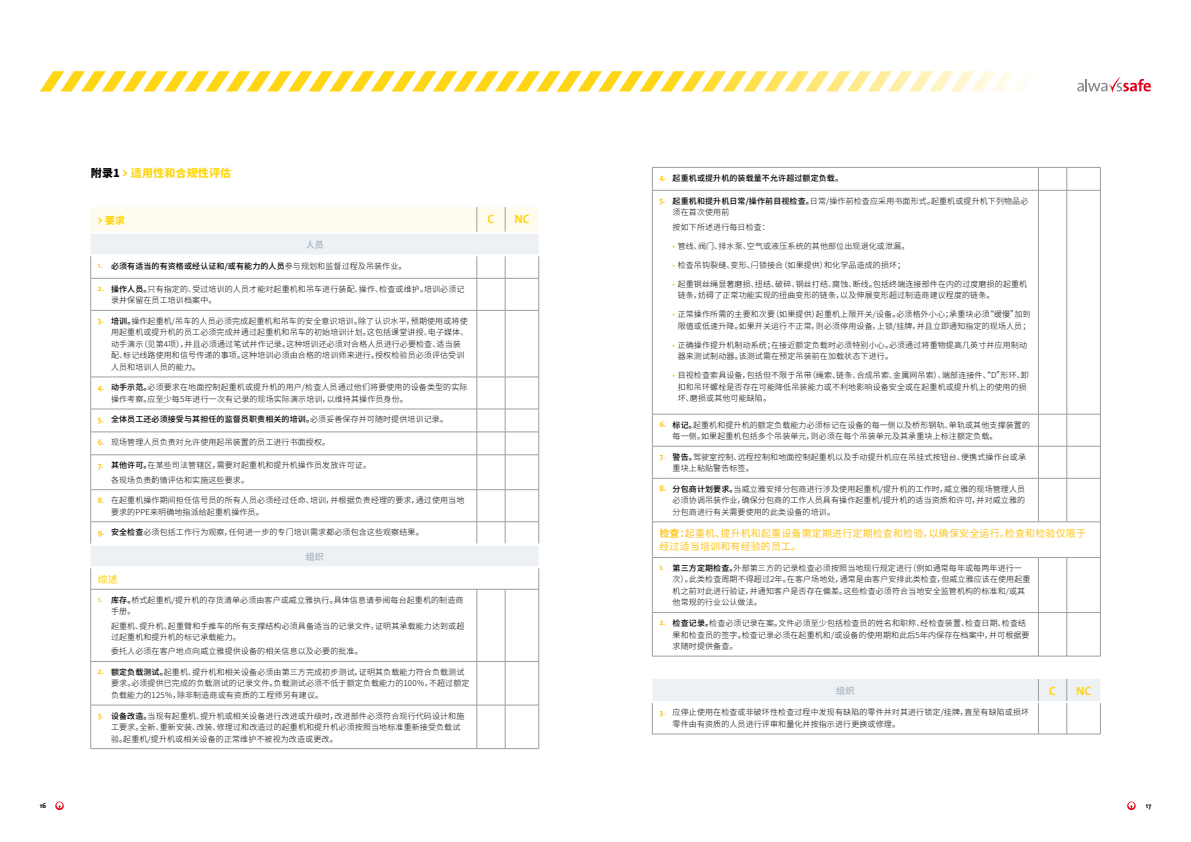
<style>
.page{position:relative;width:1191px;height:842px;background:#fff}
.page>*{position:absolute;margin:0;border:0;box-sizing:border-box;transform-origin:0 0}
.t1{font:700 12px "The Sans";color:#ffd615}
.t2{font:800 11px "Source Han Sans CN";letter-spacing:.015em;color:#ffd615}
.t3{font:10px/13.5px "Source Han Sans CN";letter-spacing:.015em;color:#fcc51d}
.t4{font:800 9.8px "Source Han Sans CN";color:#ffd615}
.t5{font:500 9.8px "Source Han Sans CN";color:#ffd615}
.t6{font:700 9px "Source Han Sans CN";color:#adbcc9}
.t7{font:300 8px/11.5px "Source Han Sans CN";letter-spacing:.015em;color:#000}
.t8{font:500 8px "Source Han Sans CN";letter-spacing:.015em;color:#000}
.t9{font:700 7px "The Sans";color:#000}
.s1{color:#000}
.s2{font-family:"The Sans"}
.s3{font-family:"The Sans";font-weight:700;color:#fcc51d}
.s4{font-weight:500}
.s5{color:#fcc51d}
.s6{font-weight:700}
.s7{font-weight:300}
</style>
<div class="page">
<svg style="left:55px;top:801px;width:9px;height:9px"></svg>
<svg style="left:1127px;top:801px;width:8px;height:9px"></svg>
<svg style="left:40px;top:71px;width:1111px;height:22px"></svg>
<div style="left:91px;top:234px;width:448px;height:20px;background:#eef1f4"></div>
<svg style="left:91px;top:277px;width:414px;height:471px"></svg>
<hr style="left:108px;top:589px;width:369px;height:1px;background:#9c9e9f">
<svg style="left:92px;top:705px;width:16px;height:1px"></svg>
<div style="left:91px;top:207px;width:448px;height:25px;background:#fffbee"></div>
<hr style="left:108px;top:661px;width:369px;height:1px;background:#9c9e9f">
<svg style="left:91px;top:256px;width:17px;height:23px"></svg>
<hr style="left:91px;top:278px;width:1px;height:32px;background:#9c9e9f">
<hr style="left:108px;top:278px;width:369px;height:1px;background:#9c9e9f">
<svg style="left:92px;top:310px;width:16px;height:1px"></svg>
<hr style="left:91px;top:310px;width:1px;height:67px;background:#9c9e9f">
<hr style="left:108px;top:310px;width:369px;height:1px;background:#9c9e9f">
<svg style="left:92px;top:377px;width:16px;height:1px"></svg>
<hr style="left:91px;top:377px;width:1px;height:32px;background:#9c9e9f">
<hr style="left:108px;top:377px;width:369px;height:1px;background:#9c9e9f">
<hr style="left:108px;top:409px;width:369px;height:1px;background:#9c9e9f">
<hr style="left:108px;top:432px;width:369px;height:1px;background:#9c9e9f">
<svg style="left:91px;top:409px;width:17px;height:47px"></svg>
<hr style="left:91px;top:455px;width:1px;height:34px;background:#9c9e9f">
<hr style="left:108px;top:455px;width:369px;height:1px;background:#9c9e9f">
<svg style="left:91px;top:489px;width:17px;height:1px"></svg>
<hr style="left:91px;top:490px;width:1px;height:32px;background:#9c9e9f">
<hr style="left:108px;top:489px;width:369px;height:1px;background:#9c9e9f">
<hr style="left:108px;top:521px;width:369px;height:1px;background:#9c9e9f">
<hr style="left:91px;top:589px;width:1px;height:72px;background:#9c9e9f">
<hr style="left:91px;top:705px;width:1px;height:43px;background:#9c9e9f">
<svg style="left:91px;top:748px;width:17px;height:1px"></svg>
<hr style="left:91px;top:662px;width:1px;height:43px;background:#9c9e9f">
<svg style="left:91px;top:661px;width:17px;height:1px"></svg>
<svg style="left:91px;top:521px;width:17px;height:25px"></svg>
<hr style="left:108px;top:544px;width:369px;height:2px;background:#fff">
<svg style="left:91px;top:566px;width:17px;height:24px"></svg>
<hr style="left:108px;top:566px;width:369px;height:2px;background:#fff">
<hr style="left:108px;top:705px;width:369px;height:1px;background:#9c9e9f">
<svg style="left:476px;top:256px;width:63px;height:450px"></svg>
<hr style="left:505px;top:705px;width:34px;height:1px;background:#9c9e9f">
<hr style="left:476px;top:705px;width:1px;height:43px;background:#9c9e9f">
<hr style="left:505px;top:705px;width:1px;height:43px;background:#9c9e9f">
<hr style="left:538px;top:705px;width:1px;height:43px;background:#9c9e9f">
<hr style="left:108px;top:748px;width:369px;height:1px;background:#9c9e9f">
<svg style="left:477px;top:748px;width:28px;height:1px"></svg>
<hr style="left:505px;top:748px;width:34px;height:1px;background:#9c9e9f">
<svg style="left:652px;top:167px;width:449px;height:568px"></svg>
<hr style="left:1066px;top:167px;width:34px;height:1px;background:#9c9e9f">
<h2 class="t2" style="left:91px;top:167px;width:142px"><span class="s1">附录1</span> <span class="s2">&gt;</span> 适用性和合规性评估</h2>
<p class="t8" style="left:659px;top:173px;width:185px"><span class="s3">4.</span> 起重机或提升机的装载量不允许超过额定负载。</p>
<p class="t7" style="left:672px;top:195px;width:357px;text-indent:-13px"><span class="s3">5.</span> <span class="s4">起重机和提升机日常/操作前目视检查。</span>日常/操作前检查应采用书面形式。起重机或提升机下列物品必须在首次使用前</p>
<p class="t7" style="left:672px;top:221px;width:99px">按如下所述进行每日检查：</p>
<p class="t7" style="left:672px;top:240px;width:238px"><span class="s5">•</span> 管线、阀门、排水泵、空气或液压系统的其他部位出现退化或泄漏。</p>
<p class="t7" style="left:672px;top:259px;width:234px"><span class="s5">•</span> 检查吊钩裂缝、变形、闩锁接合（如果提供）和化学品造成的损坏；</p>
<p class="t7" style="left:677px;top:278px;width:351px;text-indent:-5px"><span class="s5">•</span> 起重钢丝绳显著磨损、扭结、破碎、钢丝打结、腐蚀、断线。包括终端连接部件在内的过度磨损的起重机链条，妨碍了正常功能实现的扭曲变形的链条，以及伸展变形超过制造商建议程度的链条。</p>
<p class="t7" style="left:672px;top:309px;width:359px;text-align:right"><span class="s5">•</span> 正常操作所需的主要和次要（如果提供）起重机上限开关/设备。必须格外小心；承重块必须“缓慢”加到限值或低速升降。如果开关运行不正常，则必须停用设备，上锁/挂牌，并且立即通知指定的现场人员；</p>
<p class="t7" style="left:677px;top:339px;width:351px;text-indent:-5px"><span class="s5">•</span> 正确操作提升机制动系统；在接近额定负载时必须特别小心。必须通过将重物提高几英寸并应用制动器来测试制动器。该测试需在预定吊装前在加载状态下进行。</p>
<p class="t7" style="left:677px;top:370px;width:353px;text-indent:-5px"><span class="s5">•</span> 目视检查索具设备，包括但不限于吊带（绳索、链条、合成吊索、金属网吊索）、端部连接件、“D”形环、卸扣和吊环螺栓是否存在可能降低吊装能力或不利地影响设备安全或在起重机或提升机上的使用的损坏、磨损或其他可能缺陷。</p>
<p class="t7" style="left:672px;top:419px;width:359px;text-indent:-13px"><span class="s3">6.</span> <span class="s4">标记。</span>起重机和提升机的额定负载能力必须标记在设备的每一侧以及桥形钢轨、单轨或其他支撑装置的每一侧。如果起重机包括多个吊装单元，则必须在每个吊装单元及其承重块上标注额定负载。</p>
<p class="t7" style="left:672px;top:451px;width:355px;text-indent:-13px"><span class="s3">7.</span> <span class="s4">警告。</span>驾驶室控制、远程控制和地面控制起重机以及手动提升机应在吊挂式按钮台、便携式操作台或承重块上粘贴警告标签。</p>
<p class="t7" style="left:672px;top:483px;width:354px;text-align:justify;text-indent:-13px"><span class="s3">8.</span> <span class="s4">分包商计划要求。</span>当威立雅安排分包商进行涉及使用起重机/提升机的工作时，威立雅的现场管理人员必须协调吊装作业，确保分包商的工作人员具有操作起重机/提升机的适当资质和许可，并对威立雅的分包商进行有关需要使用的此类设备的培训。</p>
<p class="t3" style="left:659px;top:527px;width:428px"><span class="s6">检查：</span>起重机、提升机和起重设备需定期进行定期检查和检验，以确保安全运行。检查和检验仅限于经过适当培训和有经验的员工。</p>
<p class="t7" style="left:672px;top:562px;width:359px;text-indent:-13px"><span class="s3">1.</span> <span class="s4">第三方定期检查。</span>外部第三方的记录检查必须按照当地现行规定进行（例如通常每年或每两年进行一次）。此类检查周期不得超过2年。在客户场地处，通常是由客户安排此类检查，但威立雅应该在使用起重机之前对此进行验证，并通知客户是否存在偏差。这些检查必须符合当地安全监管机构的标准和/或其他常规的行业公认做法。</p>
<p class="t7" style="left:672px;top:617px;width:358px;text-indent:-13px"><span class="s3">2.</span> <span class="s4">检查记录。</span>检查必须记录在案。文件必须至少包括检查员的姓名和职称、经检查装置、检查日期、检查结果和检查员的签字。检查记录必须在起重机和/或设备的使用期和此后5年内保存在档案中，并可根据要求随时提供备查。</p>
<p class="t6" style="left:836px;top:686px;width:20px">组织</p>
<h1 class="t1" style="left:1049px;top:681px;width:8px">C</h1>
<h1 class="t1" style="left:1076px;top:681px;width:17px">NC</h1>
<p class="t7" style="left:672px;top:707px;width:358px;text-indent:-13px"><span class="s3">3.</span> 应停止使用在检查或非破坏性检查过程中发现有缺陷的零件并对其进行锁定/挂牌，直至有缺陷或损坏零件由有资质的人员进行评审和量化并按指示进行更换或修理。</p>
<p class="t4" style="left:98px;top:215px;width:29px"><span class="s2">&gt;</span> 要求</p>
<h1 class="t1" style="left:487px;top:209px;width:8px">C</h1>
<h1 class="t1" style="left:514px;top:209px;width:17px">NC</h1>
<p class="t6" style="left:306px;top:239px;width:20px">人员</p>
<p class="t8" style="left:98px;top:261px;width:310px"><span class="s3">1.</span> 必须有适当的有资格或经认证和/或有能力的人员<span class="s7">参与规划和监督过程及吊装作业。</span></p>
<p class="t7" style="left:111px;top:283px;width:355px;text-indent:-13px"><span class="s3">2.</span> <span class="s4">操作人员。</span>只有指定的、受过培训的人员才能对起重机和吊车进行装配、操作、检查或维护。培训必须记录并保留在员工培训档案中。</p>
<p class="t7" style="left:111px;top:315px;width:359px;text-indent:-13px"><span class="s3">3.</span> <span class="s4">培训。</span>操作起重机/吊车的人员必须完成起重机和吊车的安全意识培训。除了认识水平，预期使用或将使用起重机或提升机的员工必须完成并通过起重机和吊车的初始培训计划。这包括课堂讲授、电子媒体、动手演示（见第4项），并且必须通过笔试并作记录。这种培训还必须对合格人员进行必要检查、适当装配、标记线路使用和信号传递的事项。这种培训必须由合格的培训师来进行。授权检验员必须评估受训人员和培训人员的能力。</p>
<p class="t7" style="left:111px;top:382px;width:358px;text-indent:-13px"><span class="s3">4.</span> <span class="s4">动手示范。</span>必须要求在地面控制起重机或提升机的用户/检查人员通过他们将要使用的设备类型的实际操作考察。应至少每5年进行一次有记录的现场实际演示培训，以维持其操作员身份。</p>
<p class="t8" style="left:98px;top:415px;width:352px"><span class="s3">5.</span> 全体员工还必须接受与其担任的监督员职责相关的培训。<span class="s7">必须妥善保存并可随时提供培训记录。</span></p>
<p class="t7" style="left:98px;top:437px;width:234px"><span class="s3">6.</span> 现场管理人员负责对允许使用起吊装置的员工进行书面授权。</p>
<p class="t7" style="left:111px;top:458px;width:261px;line-height:14.3px;text-indent:-13px"><span class="s3">7.</span> <span class="s4">其他许可。</span>在某些司法管辖区，需要对起重机和提升机操作员发放许可证。各现场负责酌情评估和实施这些要求。</p>
<p class="t7" style="left:111px;top:495px;width:355px;text-indent:-13px"><span class="s3">8.</span> 在起重机操作期间担任信号员的所有人员必须经过任命、培训，并根据负责经理的要求，通过使用当地要求的PPE来明确地指派给起重机操作员。</p>
<p class="t7" style="left:98px;top:527px;width:327px"><span class="s3">9.</span> <span class="s4">安全检查</span>必须包括工作行为观察，任何进一步的专门培训需求都必须包含这些观察结果。</p>
<p class="t6" style="left:306px;top:551px;width:20px">组织</p>
<p class="t5" style="left:98px;top:574px;width:21px">综述</p>
<p class="t7" style="left:111px;top:594px;width:354px;text-indent:-13px"><span class="s3">1.</span> <span class="s4">库存。</span>桥式起重机/提升机的存货清单必须由客户或威立雅执行。具体信息请参阅每台起重机的制造商手册。</p>
<p class="t7" style="left:111px;top:620px;width:355px">起重机、提升机、起重臂和手推车的所有支撑结构必须具备适当的记录文件，证明其承载能力达到或超过起重机和提升机的标记承载能力。</p>
<p class="t7" style="left:111px;top:646px;width:253px">委托人必须在客户地点向威立雅提供设备的相关信息以及必要的批准。</p>
<p class="t7" style="left:111px;top:666px;width:360px;text-indent:-13px"><span class="s3">2.</span> <span class="s4">额定负载测试。</span>起重机、提升机和相关设备必须由第三方完成初步测试，证明其负载能力符合负载测试要求。必须提供已完成的负载测试的记录文件。负载测试必须不低于额定负载能力的100％，不超过额定负载能力的125％，除非制造商或有资质的工程师另有建议。</p>
<p class="t7" style="left:111px;top:710px;width:355px;text-indent:-13px"><span class="s3">3.</span> <span class="s4">设备改造。</span>当现有起重机、提升机或相关设备进行改进或升级时，改进部件必须符合现行代码设计和施工要求。全新、重新安装、改装、修理过和改造过的起重机和提升机必须按照当地标准重新接受负载试验。起重机/提升机或相关设备的正常维护不被视为改造或更改。</p>
<p class="t9" style="left:40px;top:799px;width:8px">16</p>
<p class="t9" style="left:1145px;top:799px;width:7px">17</p>
</div>
